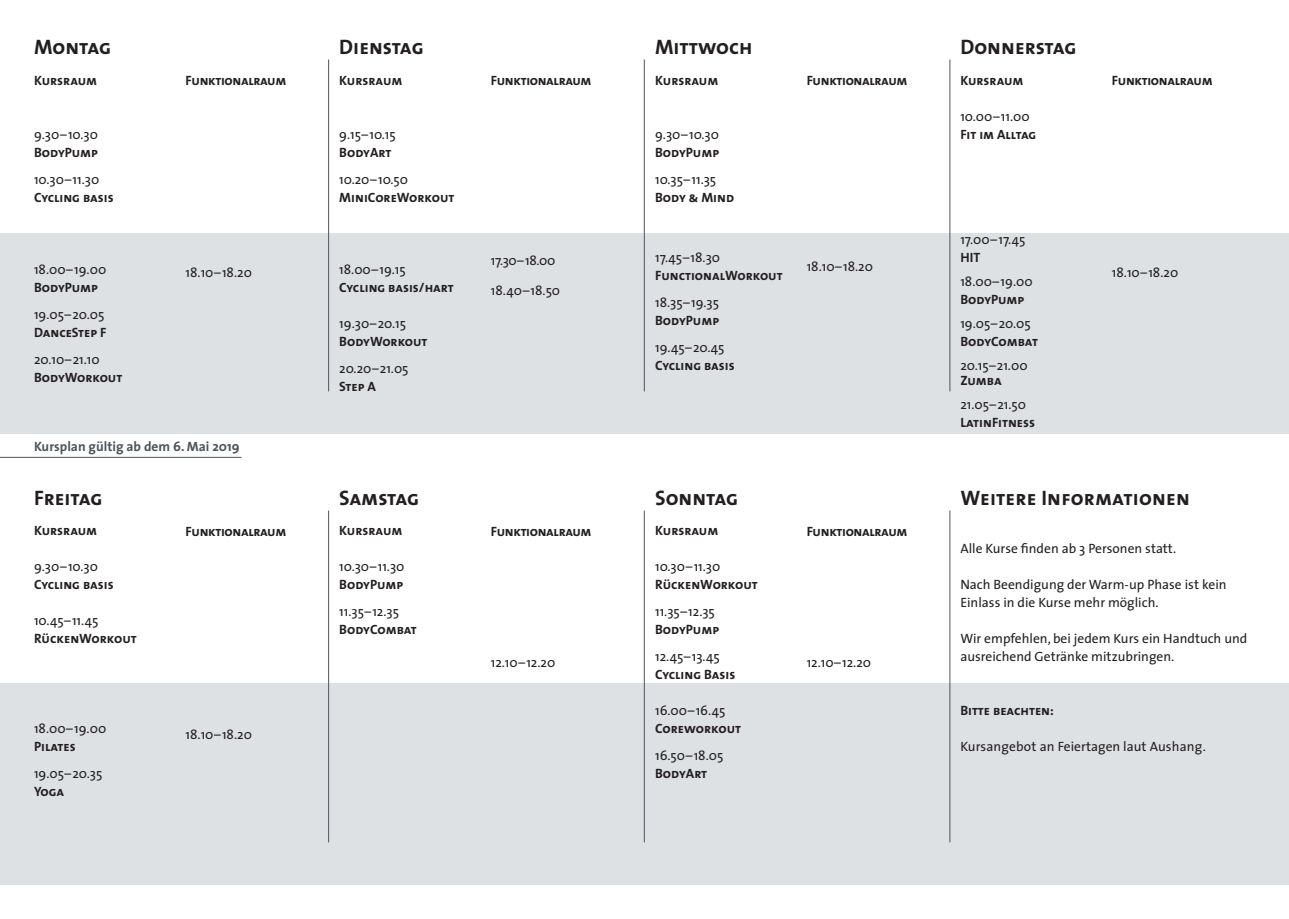
<style>
.page{position:relative;width:1289px;height:919px;background:#fff}
.page>*{position:absolute;margin:0;border:0;box-sizing:border-box;transform-origin:0 0}
.t1{font:21px "The Sans Bold Caps";color:#231f20}
.t2{font:13.5px/18px "The Sans";color:#231f20}
.t3{font:13.5px "The Sans Bold Caps";color:#231f20}
.t4{font:13.5px "The Sans Bold Caps";letter-spacing:-.025em;color:#231f20}
.t5{font:700 13.5px "The Sans";color:#4d545a}
</style>
<div class="page">
<div style="left:0;top:233px;width:1288px;height:201px;background:#dee1e4"></div>
<div style="left:0;top:683px;width:1288px;height:201px;background:#dee1e4"></div>
<hr style="left:0;top:457px;width:241px;height:1px;background:#4d545a">
<hr style="left:328px;top:60px;width:1px;height:331px;background:#4d545a">
<hr style="left:328px;top:510px;width:1px;height:332px;background:#4d545a">
<hr style="left:644px;top:60px;width:1px;height:331px;background:#4d545a">
<hr style="left:644px;top:510px;width:1px;height:332px;background:#4d545a">
<hr style="left:949px;top:60px;width:1px;height:331px;background:#4d545a">
<hr style="left:949px;top:510px;width:1px;height:332px;background:#4d545a">
<h1 class="t1" style="left:34px;top:29px;width:79px">Montag</h1>
<p class="t3" style="left:34px;top:69px;width:65px">Kursraum</p>
<p class="t2" style="left:34px;top:125px;width:65px">9.30–10.30</p>
<p class="t3" style="left:34px;top:141px;width:66px">BodyPump</p>
<p class="t2" style="left:34px;top:170px;width:67px">10.30–11.30</p>
<p class="t3" style="left:34px;top:186px;width:81px">Cycling basis</p>
<p class="t2" style="left:34px;top:260px;width:74px">18.00–19.00</p>
<p class="t3" style="left:34px;top:276px;width:66px">BodyPump</p>
<p class="t2" style="left:34px;top:305px;width:72px">19.05–20.05</p>
<p class="t3" style="left:34px;top:321px;width:74px">DanceStep F</p>
<p class="t2" style="left:34px;top:350px;width:67px">20.10–21.10</p>
<p class="t3" style="left:34px;top:366px;width:90px">BodyWorkout</p>
<p class="t4" style="left:185px;top:69px;width:102px">Funktionalraum</p>
<p class="t2" style="left:185px;top:263px;width:68px">18.10–18.20</p>
<p class="t5" style="left:34px;top:435px;width:207px">Kursplan gültig ab dem 6. Mai 2019</p>
<h1 class="t1" style="left:34px;top:480px;width:70px">Freitag</h1>
<p class="t3" style="left:34px;top:519px;width:65px">Kursraum</p>
<p class="t2" style="left:34px;top:557px;width:65px">9.30–10.30</p>
<p class="t3" style="left:34px;top:573px;width:81px">Cycling basis</p>
<p class="t2" style="left:34px;top:611px;width:66px">10.45–11.45</p>
<p class="t3" style="left:34px;top:627px;width:104px">RückenWorkout</p>
<p class="t2" style="left:34px;top:719px;width:74px">18.00–19.00</p>
<p class="t3" style="left:34px;top:735px;width:43px">Pilates</p>
<p class="t2" style="left:34px;top:764px;width:70px">19.05–20.35</p>
<p class="t3" style="left:34px;top:780px;width:32px">Yoga</p>
<p class="t4" style="left:185px;top:520px;width:102px">Funktionalraum</p>
<p class="t2" style="left:185px;top:725px;width:68px">18.10–18.20</p>
<h1 class="t1" style="left:339px;top:29px;width:86px">Dienstag</h1>
<p class="t3" style="left:339px;top:69px;width:65px">Kursraum</p>
<p class="t2" style="left:339px;top:125px;width:58px">9.15–10.15</p>
<p class="t3" style="left:339px;top:141px;width:54px">BodyArt</p>
<p class="t2" style="left:339px;top:170px;width:70px">10.20–10.50</p>
<p class="t3" style="left:339px;top:186px;width:117px">MiniCoreWorkout</p>
<p class="t2" style="left:339px;top:260px;width:68px">18.00–19.15</p>
<p class="t3" style="left:339px;top:276px;width:116px">Cycling basis/hart</p>
<p class="t2" style="left:339px;top:314px;width:68px">19.30–20.15</p>
<p class="t3" style="left:339px;top:330px;width:90px">BodyWorkout</p>
<p class="t2" style="left:339px;top:359px;width:71px">20.20–21.05</p>
<p class="t3" style="left:339px;top:375px;width:38px">Step A</p>
<p class="t4" style="left:491px;top:69px;width:102px">Funktionalraum</p>
<p class="t2" style="left:491px;top:251px;width:66px">17.30–18.00</p>
<p class="t2" style="left:491px;top:281px;width:71px">18.40–18.50</p>
<h1 class="t1" style="left:339px;top:480px;width:82px">Samstag</h1>
<p class="t3" style="left:339px;top:519px;width:65px">Kursraum</p>
<p class="t2" style="left:339px;top:557px;width:67px">10.30–11.30</p>
<p class="t3" style="left:339px;top:573px;width:66px">BodyPump</p>
<p class="t2" style="left:339px;top:602px;width:61px">11.35–12.35</p>
<p class="t3" style="left:339px;top:618px;width:79px">BodyCombat</p>
<p class="t4" style="left:491px;top:520px;width:102px">Funktionalraum</p>
<p class="t2" style="left:491px;top:653px;width:66px">12.10–12.20</p>
<h1 class="t1" style="left:655px;top:29px;width:99px">Mittwoch</h1>
<p class="t3" style="left:655px;top:69px;width:65px">Kursraum</p>
<p class="t2" style="left:655px;top:125px;width:65px">9.30–10.30</p>
<p class="t3" style="left:655px;top:141px;width:66px">BodyPump</p>
<p class="t2" style="left:655px;top:170px;width:63px">10.35–11.35</p>
<p class="t3" style="left:655px;top:186px;width:81px">Body &amp; Mind</p>
<p class="t2" style="left:655px;top:248px;width:67px">17.45–18.30</p>
<p class="t3" style="left:655px;top:264px;width:129px">FunctionalWorkout</p>
<p class="t2" style="left:655px;top:293px;width:66px">18.35–19.35</p>
<p class="t3" style="left:655px;top:309px;width:66px">BodyPump</p>
<p class="t2" style="left:655px;top:338px;width:71px">19.45–20.45</p>
<p class="t3" style="left:655px;top:354px;width:81px">Cycling basis</p>
<p class="t4" style="left:806px;top:69px;width:102px">Funktionalraum</p>
<p class="t2" style="left:806px;top:257px;width:68px">18.10–18.20</p>
<h1 class="t1" style="left:655px;top:480px;width:85px">Sonntag</h1>
<p class="t3" style="left:655px;top:519px;width:65px">Kursraum</p>
<p class="t2" style="left:655px;top:557px;width:67px">10.30–11.30</p>
<p class="t3" style="left:655px;top:573px;width:104px">RückenWorkout</p>
<p class="t2" style="left:655px;top:602px;width:61px">11.35–12.35</p>
<p class="t3" style="left:655px;top:618px;width:66px">BodyPump</p>
<p class="t2" style="left:655px;top:647px;width:66px">12.45–13.45</p>
<p class="t3" style="left:655px;top:663px;width:82px">Cycling Basis</p>
<p class="t2" style="left:655px;top:701px;width:72px">16.00–16.45</p>
<p class="t3" style="left:655px;top:717px;width:87px">Coreworkout</p>
<p class="t2" style="left:655px;top:746px;width:70px">16.50–18.05</p>
<p class="t3" style="left:655px;top:762px;width:54px">BodyArt</p>
<p class="t4" style="left:806px;top:520px;width:102px">Funktionalraum</p>
<p class="t2" style="left:806px;top:653px;width:66px">12.10–12.20</p>
<h1 class="t1" style="left:960px;top:29px;width:118px">Donnerstag</h1>
<p class="t3" style="left:960px;top:69px;width:65px">Kursraum</p>
<p class="t2" style="left:960px;top:107px;width:71px">10.00–11.00</p>
<p class="t3" style="left:960px;top:123px;width:78px">Fit im Alltag</p>
<p class="t4" style="left:1111px;top:69px;width:102px">Funktionalraum</p>
<p class="t2" style="left:960px;top:230px;width:67px">17.00–17.45</p>
<p class="t3" style="left:960px;top:246px;width:21px">HIT</p>
<p class="t2" style="left:960px;top:272px;width:74px">18.00–19.00</p>
<p class="t3" style="left:960px;top:288px;width:66px">BodyPump</p>
<p class="t2" style="left:960px;top:314px;width:72px">19.05–20.05</p>
<p class="t3" style="left:960px;top:330px;width:79px">BodyCombat</p>
<p class="t2" style="left:960px;top:356px;width:69px">20.15–21.00</p>
<p class="t3" style="left:960px;top:369px;width:43px">Zumba</p>
<p class="t2" style="left:960px;top:395px;width:67px">21.05–21.50</p>
<p class="t3" style="left:960px;top:411px;width:76px">LatinFitness</p>
<p class="t2" style="left:1111px;top:263px;width:68px">18.10–18.20</p>
<h1 class="t1" style="left:960px;top:480px;width:231px">Weitere Informationen</h1>
<p class="t2" style="left:960px;top:539px;width:217px">Alle Kurse finden ab 3 Personen statt.</p>
<p class="t2" style="left:960px;top:575px;width:268px">Nach Beendigung der Warm-up Phase ist kein<br>Einlass in die Kurse mehr möglich.</p>
<p class="t2" style="left:960px;top:629px;width:288px">Wir empfehlen, bei jedem Kurs ein Handtuch und ausreichend Getränke mitzubringen.</p>
<p class="t3" style="left:960px;top:699px;width:95px">Bitte beachten:</p>
<p class="t2" style="left:960px;top:737px;width:247px">Kursangebot an Feiertagen laut Aushang.</p>
</div>
